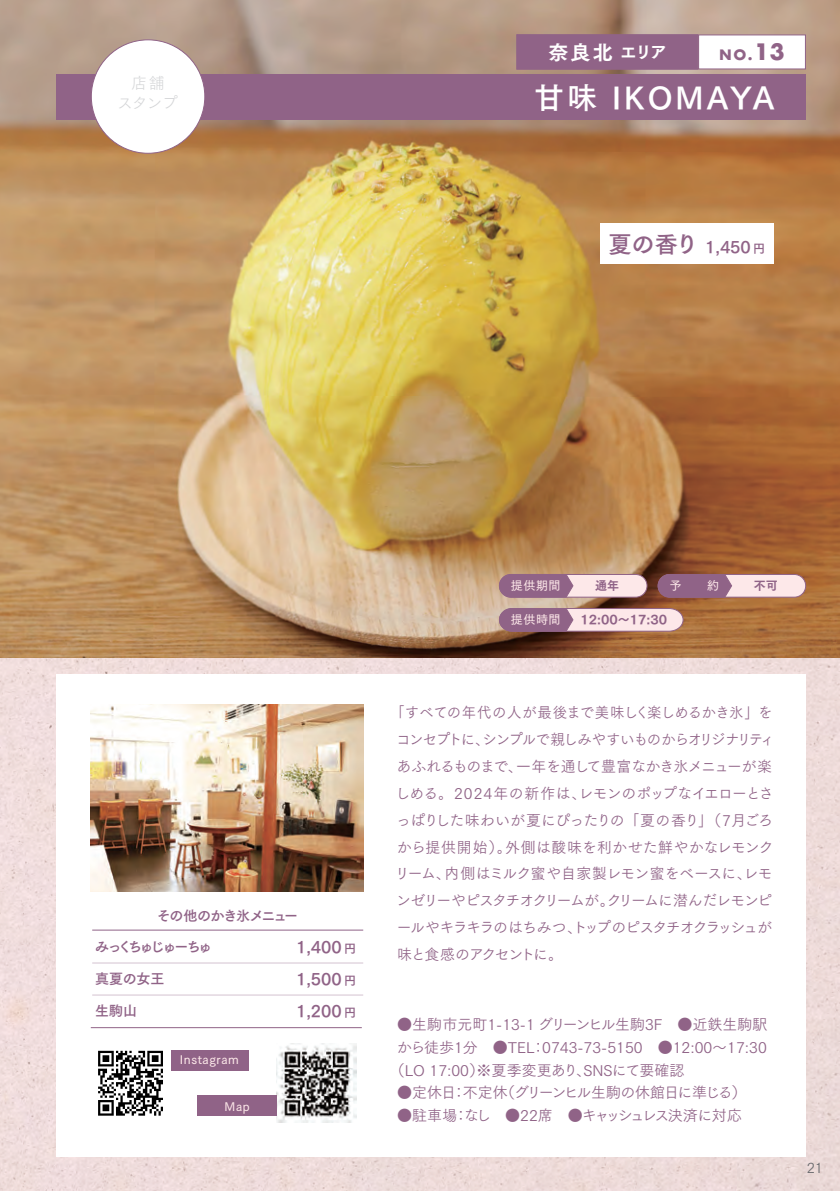
<style>
.page{position:relative;width:840px;height:1191px;background:#fff}
.page>*{position:absolute;margin:0;border:0;box-sizing:border-box;transform-origin:0 0}
.段落スタイル_1{font:30px "Tsuku Go Pro B";letter-spacing:.1em;color:#fff}
.段落スタイル_1-2{font:20px "Tsuku Go Pro E";color:#fff}
.段落スタイル_1-3{font:16px "Tsuku Go Pro B";color:#906387}
.段落スタイル_1-4{font:16px "Tsuku Go Pro L";letter-spacing:-.065em;color:#d4d5d7}
.段落スタイル_1-5{font:15px/27px "Tsuku Go Pro R";letter-spacing:-.04em;color:#906387;scale:.96 1}
.段落スタイル_1-6{font:15px "Tsuku Go Pro R";color:#906387}
.段落スタイル_1-7{font:15px "Tsuku Go Pro R";letter-spacing:-.07em;color:#906387}
.段落スタイル_1-8{font:14px "Tsuku Go Pro B";letter-spacing:-.1em;color:#906387}
.段落スタイル_1-9{font:14px "Tsuku Go Pro B";letter-spacing:-.18em;color:#906387}
.段落スタイル_1-10{font:700 14px "Futura";color:#906387}
.t1{font:14px "Tsuku Go Pro R";color:#6c6d70}
.段落スタイル_1-11{font:12px "Tsuku Go Pro D";letter-spacing:.05em;color:#fde8e9}
.段落スタイル_1-12{font:12px "Tsuku Go Pro E";color:#906387}
.s1{font-size:16px}
.s2{font-size:22px}
.s3{font-size:23.2px}
.s4{font-size:12px}
</style>
<div class="page">
<div style="left:0;top:0;width:839px;height:1191px;background:#eedcdb"></div>
<div style="left:57px;top:675px;width:748px;height:482px;background:#fff"></div>
<img style="left:0;top:0;width:839px;height:658px">
<div style="left:57px;top:74px;width:748px;height:45px;background:#906387"></div>
<div style="left:697px;top:34px;width:108px;height:35px;background:#fff;border:1px solid #906387"></div>
<div style="left:516px;top:34px;width:181px;height:35px;background:#906387"></div>
<img style="left:91px;top:704px;width:272px;height:187px">
<div style="left:499px;top:574px;width:147px;height:23px;background:#fde8e9;border-radius:11px"></div>
<div style="left:499px;top:574px;width:148px;height:23px;border:1px solid #906387;border-radius:11px"></div>
<div style="left:657px;top:574px;width:148px;height:23px;background:#fde8e9;border-radius:11px"></div>
<div style="left:657px;top:574px;width:148px;height:23px;border:1px solid #906387;border-radius:11px"></div>
<svg style="left:498px;top:574px;width:75px;height:23px;background:#966a8a"></svg>
<svg style="left:498px;top:608px;width:185px;height:23px"></svg>
<svg style="left:657px;top:574px;width:74px;height:23px;background:#916585"></svg>
<hr style="left:92px;top:929px;width:271px;height:1px;background:#906387">
<hr style="left:92px;top:994px;width:271px;height:1px;background:#906387">
<hr style="left:92px;top:962px;width:271px;height:1px;background:#906387">
<hr style="left:91px;top:1027px;width:270px;height:1px;background:#906387">
<div style="left:91px;top:40px;width:114px;height:113px;background:#fff;border-radius:50%"></div>
<div style="left:599px;top:224px;width:174px;height:40px;background:#fff"></div>
<img style="left:276px;top:1043px;width:80px;height:80px">
<div style="left:197px;top:1095px;width:80px;height:21px;background:#906387"></div>
<div style="left:169px;top:1050px;width:80px;height:21px;background:#906387"></div>
<div style="left:91px;top:1043px;width:79px;height:80px;background:#fff"></div>
<svg style="left:98px;top:1050px;width:65px;height:65px"></svg>
<p class="段落スタイル_1-4" style="left:131px;top:70px;width:35px">店舗</p>
<p class="段落スタイル_1-4" style="left:117px;top:90px;width:62px">スタンプ</p>
<p class="段落スタイル_1-2" style="left:548px;top:34px;width:119px">奈良北 <span class="s1">エリア</span></p>
<p class="段落スタイル_1-10" style="left:718px;top:45px;width:67px">NO.<span class="s2">13</span></p>
<p class="段落スタイル_1" style="left:533px;top:71px;width:242px">甘味 IKOMAYA</p>
<p class="段落スタイル_1-3" style="left:608px;top:233px;width:158px"><span class="s3">夏の香り</span> 1,450 <span class="s4">円</span></p>
<p class="段落スタイル_1-8" style="left:157px;top:903px;width:143px">その他のかき氷メニュー</p>
<p class="段落スタイル_1-9" style="left:95px;top:935px;width:119px">みっくちゅじゅーちゅ</p>
<p class="段落スタイル_1-8" style="left:95px;top:966px;width:71px">真夏の女王</p>
<p class="段落スタイル_1-8" style="left:95px;top:998px;width:44px">生駒山</p>
<p class="段落スタイル_1-3" style="left:296px;top:932px;width:61px">1,400 <span class="s4">円</span></p>
<p class="段落スタイル_1-3" style="left:296px;top:964px;width:61px">1,500 <span class="s4">円</span></p>
<p class="段落スタイル_1-3" style="left:296px;top:996px;width:61px">1,200 <span class="s4">円</span></p>
<p class="段落スタイル_1-11" style="left:180px;top:1049px;width:60px">Instagram</p>
<p class="段落スタイル_1-11" style="left:224px;top:1096px;width:27px">Map</p>
<p class="段落スタイル_1-11" style="left:510px;top:576px;width:51px">提供期間</p>
<p class="段落スタイル_1-11" style="left:510px;top:610px;width:51px">提供時間</p>
<p class="段落スタイル_1-12" style="left:594px;top:575px;width:25px">通年</p>
<p class="段落スタイル_1-11" style="left:669px;top:576px;width:13px">予</p>
<p class="段落スタイル_1-11" style="left:707px;top:576px;width:13px">約</p>
<p class="段落スタイル_1-12" style="left:580px;top:609px;width:88px">12:00〜17:30</p>
<p class="段落スタイル_1-12" style="left:753px;top:575px;width:25px">不可</p>
<p class="段落スタイル_1-5" style="left:394px;top:697px;width:397px;text-indent:-5px">「すべての年代の人が最後まで美味しく楽しめるかき氷」をコンセプトに、シンプルで親しみやすいものからオリジナリティあふれるものまで、一年を通して豊富なかき氷メニューが楽しめる。2024年の新作は、レモンのポップなイエローとさっぱりした味わいが夏にぴったりの 「夏の香り」（7月ごろから提供開始）。外側は酸味を利かせた鮮やかなレモンクリーム、内側はミルク蜜や自家製レモン蜜をベースに、レモンゼリーやピスタチオクリームが。クリームに潜んだレモンピールやキラキラのはちみつ、トップのピスタチオクラッシュが味と食感のアクセントに。</p>
<p class="段落スタイル_1-6" style="left:397px;top:1012px;width:371px">●生駒市元町1-13-1 グリーンヒル生駒3F　●近鉄生駒駅</p>
<p class="段落スタイル_1-6" style="left:396px;top:1035px;width:371px">から徒歩1分　●TEL：0743-73-5150　●12:00～17:30</p>
<p class="段落スタイル_1-6" style="left:389px;top:1057px;width:296px">（LO 17:00）※夏季変更あり、SNSにて要確認</p>
<p class="段落スタイル_1-7" style="left:397px;top:1080px;width:350px">●定休日：不定休（グリーンヒル生駒の休館日に準じる）</p>
<p class="段落スタイル_1-7" style="left:397px;top:1103px;width:346px">●駐車場：なし　●22席　●キャッシュレス決済に対応</p>
<p class="t1" style="left:806px;top:1156px;width:18px">21</p>
</div>
